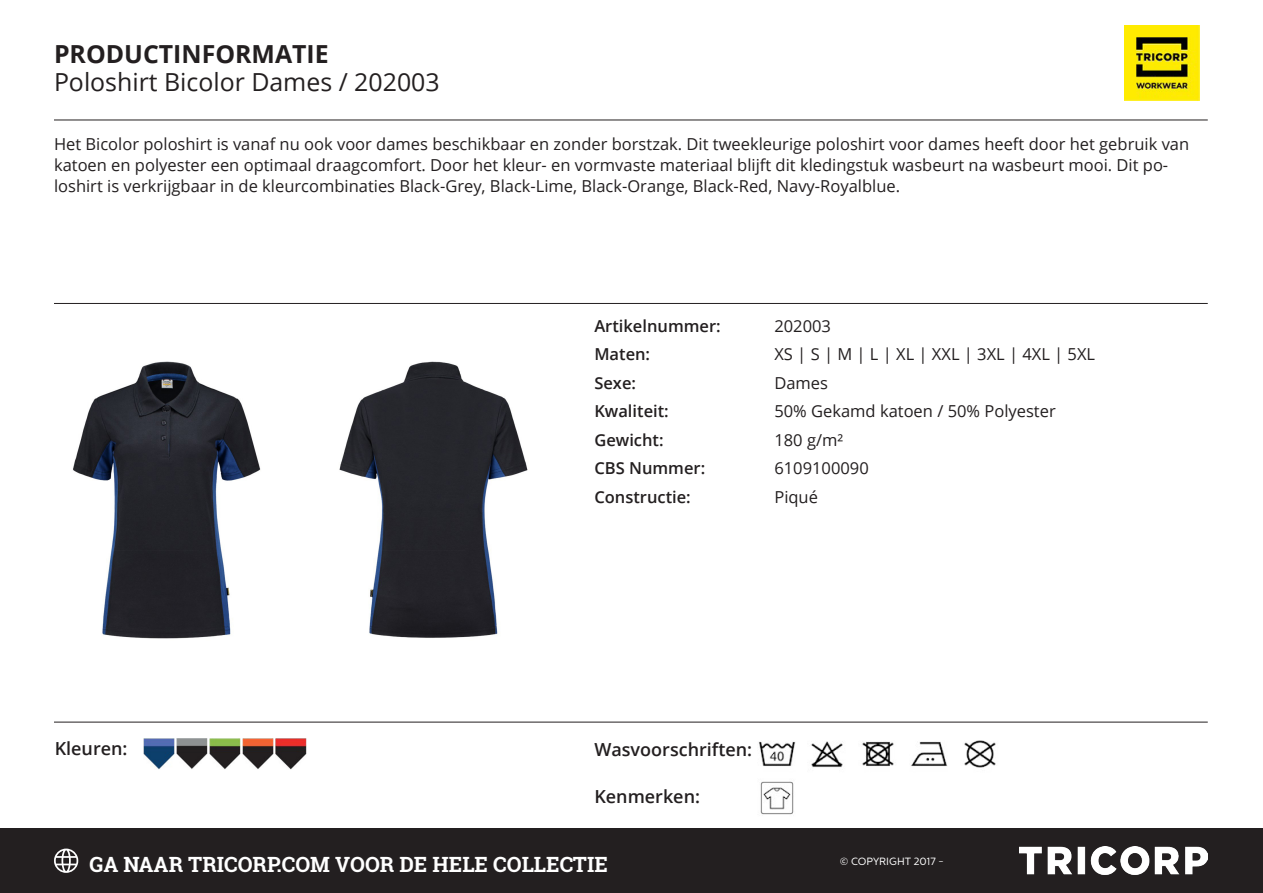
<style>
.page{position:relative;width:1263px;height:893px;background:#fff}
.page>*{position:absolute;margin:0;border:0;box-sizing:border-box;transform-origin:0 0}
.t1{font:24.9px "Open Sans";color:#231f20}
.t2{font:700 24.9px "Open Sans";color:#231f20}
.t3{font:700 21px "Roboto Slab";color:#fff}
.t4{font:600 18px "Open Sans";color:#231f20}
.Kenmerken{font:16.5px/21px "Open Sans";color:#231f20}
.Kenmerk{font:16.5px "Open Sans";color:#231f20}
.Kenmerk-2{font:600 16.5px "Open Sans";color:#231f20}
.t5{font:10.5px "Centrale Sans";color:#fff}
</style>
<div class="page">
<img style="left:1124px;top:26px;width:75px;height:74px">
<img style="left:73px;top:361px;width:188px;height:278px">
<img style="left:339px;top:361px;width:189px;height:277px">
<img style="left:862px;top:741px;width:32px;height:25px">
<img style="left:758px;top:741px;width:38px;height:25px">
<img style="left:811px;top:741px;width:32px;height:27px">
<img style="left:964px;top:740px;width:32px;height:28px">
<img style="left:911px;top:741px;width:37px;height:25px">
<img style="left:760px;top:781px;width:34px;height:34px">
<img style="left:143px;top:738px;width:31px;height:31px">
<img style="left:176px;top:738px;width:31px;height:31px">
<img style="left:209px;top:738px;width:31px;height:31px">
<img style="left:242px;top:738px;width:31px;height:31px">
<img style="left:276px;top:738px;width:31px;height:31px">
<hr style="left:54px;top:120px;width:1154px;height:1px;background:#231f20">
<hr style="left:54px;top:303px;width:1154px;height:1px;background:#231f20">
<hr style="left:54px;top:722px;width:1154px;height:1px;background:#231f20">
<div style="left:0;top:828px;width:1263px;height:65px;background:#231f20"></div>
<svg style="left:54px;top:849px;width:24px;height:24px"></svg>
<img style="left:1020px;top:847px;width:188px;height:28px">
<p class="t2" style="left:54px;top:36px;width:276px">PRODUCTINFORMATIE</p>
<p class="t1" style="left:54px;top:65px;width:387px">Poloshirt Bicolor Dames / 202003</p>
<p class="Kenmerken" style="left:54px;top:133px;width:1137px">Het Bicolor poloshirt is vanaf nu ook voor dames beschikbaar en zonder borstzak. Dit tweekleurige poloshirt voor dames heeft door het gebruik van katoen en polyester een optimaal draagcomfort. Door het kleur- en vormvaste materiaal blijft dit kledingstuk wasbeurt na wasbeurt mooi. Dit po&shy;loshirt is verkrijgbaar in de kleurcombinaties Black-Grey, Black-Lime, Black-Orange, Black-Red, Navy-Royalblue.</p>
<p class="t4" style="left:55px;top:736px;width:74px">Kleuren:</p>
<p class="Kenmerk-2" style="left:594px;top:314px;width:128px">Artikelnummer:</p>
<p class="Kenmerk" style="left:774px;top:314px;width:58px">202003</p>
<p class="Kenmerk-2" style="left:594px;top:343px;width:57px">Maten:</p>
<p class="Kenmerk" style="left:774px;top:343px;width:322px">XS | S | M | L | XL | XXL | 3XL | 4XL | 5XL</p>
<p class="Kenmerk-2" style="left:594px;top:371px;width:43px">Sexe:</p>
<p class="Kenmerk" style="left:774px;top:371px;width:55px">Dames</p>
<p class="Kenmerk-2" style="left:594px;top:400px;width:76px">Kwaliteit:</p>
<p class="Kenmerk" style="left:774px;top:400px;width:283px">50% Gekamd katoen / 50% Polyester</p>
<p class="Kenmerk-2" style="left:594px;top:428px;width:71px">Gewicht:</p>
<p class="Kenmerk" style="left:774px;top:428px;width:70px">180 g/m²</p>
<p class="Kenmerk-2" style="left:594px;top:457px;width:112px">CBS Nummer:</p>
<p class="Kenmerk" style="left:774px;top:457px;width:96px">6109100090</p>
<p class="Kenmerk-2" style="left:594px;top:485px;width:98px">Constructie:</p>
<p class="Kenmerk" style="left:774px;top:485px;width:45px">Piqué</p>
<p class="t4" style="left:594px;top:737px;width:159px">Wasvoorschriften:</p>
<p class="t4" style="left:594px;top:784px;width:107px">Kenmerken:</p>
<p class="t3" style="left:90px;top:850px;width:520px">GA NAAR TRICORP.COM VOOR DE HELE COLLECTIE</p>
<p class="t5" style="left:840px;top:855px;width:106px">© COPYRIGHT 2017 -</p>
</div>
